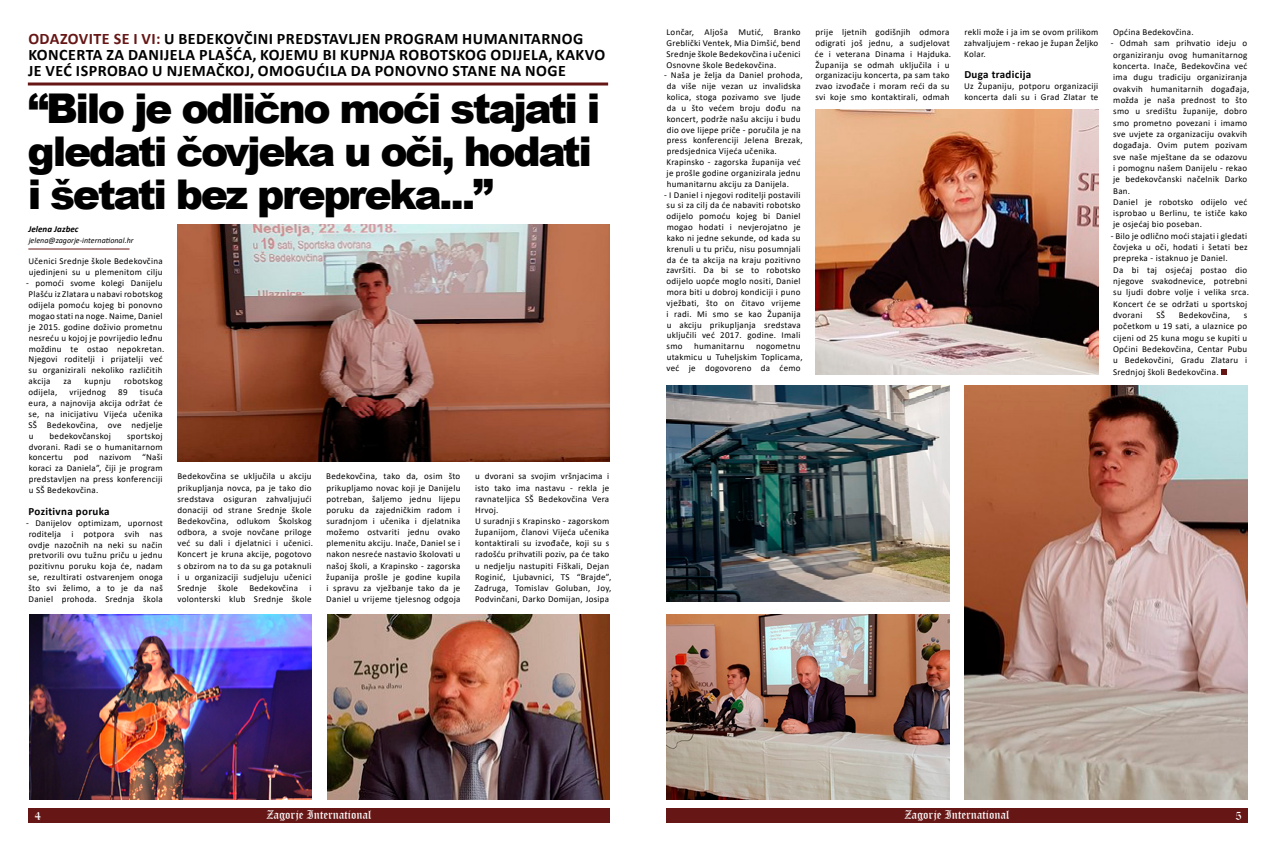
<style>
.page{position:relative;width:1276px;height:851px;background:#fff}
.page>*{position:absolute;margin:0;border:0;box-sizing:border-box;transform-origin:0 0}
.t1{font:900 41px/43px "Arial";letter-spacing:-.06em;color:#000}
.t2{font:700 16px/16px "Calibri";letter-spacing:.03em;color:#000}
.t3{font:12px "Old English Text";color:#fff}
.t4{font:700 11px "Calibri";letter-spacing:.03em;color:#000}
.t5{font:9px/10.8px "Calibri";letter-spacing:.03em;color:#000}
.t6{font:italic 700 9px "Calibri";letter-spacing:.005em;color:#000}
.t7{font:italic 8px "Calibri";letter-spacing:.005em;color:#000}
.s1{color:#661615}
</style>
<div class="page">
<div style="left:28px;top:807px;width:581px;height:15px;background:#661615"></div>
<div style="left:666px;top:807px;width:581px;height:15px;background:#661615"></div>
<hr style="left:28px;top:82px;width:580px;height:3px;background:#661615">
<hr style="left:28px;top:248px;width:101px;height:1px;background:#661615">
<img style="left:177px;top:225px;width:432px;height:236px">
<img style="left:29px;top:614px;width:283px;height:185px">
<img style="left:327px;top:614px;width:282px;height:185px">
<svg style="left:1221px;top:369px;width:6px;height:5px"></svg>
<img style="left:815px;top:109px;width:283px;height:265px">
<img style="left:964px;top:386px;width:283px;height:413px">
<img style="left:666px;top:386px;width:284px;height:216px">
<img style="left:666px;top:614px;width:284px;height:185px">
<h2 class="t2" style="left:28px;top:30px;width:578px"><span class="s1">ODAZOVITE SE I VI:</span> U BEDEKOVČINI PREDSTAVLJEN PROGRAM HUMANITARNOG<br>KONCERTA ZA DANIJELA PLAŠĆA, KOJEMU BI KUPNJA ROBOTSKOG ODIJELA, KAKVO<br>JE VEĆ ISPROBAO U NJEMAČKOJ, OMOGUĆILA DA PONOVNO STANE NA NOGE</h2>
<h1 class="t1" style="left:28px;top:86px;width:574px">“Bilo je odlično moći stajati i gledati čovjeka u oči, hodati i šetati bez prepreka...”</h1>
<p class="t6" style="left:28px;top:222px;width:52px">Jelena Jazbec</p>
<p class="t7" style="left:29px;top:234px;width:106px">jelena@zagorje-international.hr</p>
<p class="t5" style="left:28px;top:256px;width:136px">Učenici Srednje škole Bedekovčina ujedinjeni su u plemenitom cilju</p>
<p class="t5" style="left:26px;top:277px;width:140px">- pomoći svome kolegi Danijelu<br>Plašću iz Zlatara u nabavi robotskog odijela pomoću kojeg bi ponovno mogao stati na noge. Naime, Daniel je 2015. godine doživio prometnu nesreću u kojoj je povrijedio leđnu moždinu te ostao nepokretan.<br>Njegovi roditelji i prijatelji već su organizirali nekoliko različitih akcija</p>
<p class="t5" style="left:64px;top:375px;width:9px">za</p>
<p class="t5" style="left:85px;top:375px;width:28px">kupnju</p>
<p class="t5" style="left:124px;top:375px;width:40px">robotskog</p>
<p class="t5" style="left:29px;top:386px;width:136px;text-align:justify;text-indent:111px">tisuća eura, a najnovija akcija održat će se, na inicijativu Vijeća učenika SŠ Bedekovčina, ove nedjelje u</p>
<p class="t5" style="left:29px;top:386px;width:30px">odijela,</p>
<p class="t5" style="left:70px;top:386px;width:38px">vrijednog</p>
<p class="t5" style="left:118px;top:386px;width:11px">89</p>
<p class="t5" style="left:50px;top:430px;width:63px">bedekovčanskoj</p>
<p class="t5" style="left:29px;top:430px;width:135px;text-align:justify;text-indent:98px">sportskoj dvorani. Radi se o humanitarnom koncertu pod nazivom “Naši koraci za Daniela”, čiji je program predstavljen na press konferenciji u SŠ Bedekovčina.</p>
<p class="t4" style="left:29px;top:503px;width:83px">Pozitivna poruka</p>
<p class="t5" style="left:26px;top:517px;width:138px;text-align:justify">- Danijelov optimizam, upornost roditelja i potpora svih nas ovdje nazočnih na neki su način pretvorili ovu tužnu priču u jednu pozitivnu poruku koja će, nadam se, rezultirati ostvarenjem onoga što svi želimo, a to je da naš Daniel prohoda. Srednja škola</p>
<p class="t5" style="left:177px;top:470px;width:137px;line-height:11.1px">Bedekovčina se uključila u akciju prikupljanja novca, pa je tako dio sredstava osiguran zahvaljujući donaciji od strane Srednje škole<br>Bedekovčina, odlukom Školskog odbora, a svoje novčane priloge već su dali i djelatnici i učenici.<br>Koncert je kruna akcije, pogotovo s obzirom na to da su ga potaknuli i u organizaciji sudjeluju učenici<br>Srednje</p>
<p class="t5" style="left:218px;top:582px;width:21px">škole</p>
<p class="t5" style="left:249px;top:582px;width:50px">Bedekovčina</p>
<p class="t5" style="left:177px;top:582px;width:136px;line-height:11.1px;text-align:right">i<br>volonterski klub Srednje škole</p>
<p class="t5" style="left:326px;top:470px;width:136px;line-height:11.1px;text-align:justify">Bedekovčina, tako da, osim što prikupljamo novac koji je Danijelu potreban, šaljemo jednu lijepu poruku da zajedničkim radom i suradnjom i učenika i djelatnika možemo ostvariti jednu ovako plemenitu akciju. Inače, Daniel se i nakon nesreće nastavio školovati u našoj školi, a Krapinsko - zagorska županija prošle je godine kupila i spravu za vježbanje tako da je Daniel u vrijeme tjelesnog odgoja</p>
<p class="t5" style="left:475px;top:470px;width:138px;line-height:11.1px">u dvorani sa svojim vršnjacima i isto tako ima nastavu - rekla je ravnateljica SŠ Bedekovčina Vera<br>Hrvoj.<br>U suradnji s Krapinsko - zagorskom županijom, članovi Vijeća učenika kontaktirali su izvođače, koji su s radošću prihvatili poziv, pa će tako u nedjelju nastupiti Fiškali, Dejan<br>Roginić, Ljubavnici, TS “Brajde”,<br>Zadruga, Tomislav Goluban, Joy,<br>Podvinčani, Darko Domijan, Josipa</p>
<p class="t5" style="left:666px;top:27px;width:136px;text-align:justify">Lončar, Aljoša Mutić, Branko Greblički Ventek, Mia Dimšić, bend Srednje škole Bedekovčina i učenici Osnovne škole Bedekovčina.</p>
<p class="t5" style="left:664px;top:70px;width:140px">- Naša je želja da Daniel prohoda, da više nije vezan uz invalidska kolica, stoga pozivamo sve ljude da u što većem broju dođu na koncert, podrže našu akciju i budu dio ove lijepe priče - poručila je na press konferenciji Jelena Brezak, predsjednica Vijeća učenika.<br>Krapinsko - zagorska županija već je prošle godine organizirala jednu humanitarnu akciju za Danijela.</p>
<p class="t5" style="left:664px;top:189px;width:138px;text-align:justify">- I Daniel i njegovi roditelji postavili su si za cilj da će nabaviti robotsko odijelo pomoću kojeg bi Daniel mogao hodati i nevjerojatno je kako ni jedne sekunde, od kada su krenuli u tu priču, nisu posumnjali da će ta akcija na kraju pozitivno završiti. Da bi se to robotsko odijelo uopće moglo nositi, Daniel mora biti u dobroj kondiciji i puno vježbati, što on čitavo vrijeme i radi. Mi smo se kao Županija u akciju prikupljanja sredstava uključili već 2017. godine. Imali smo</p>
<p class="t5" style="left:694px;top:340px;width:52px">humanitarnu</p>
<p class="t5" style="left:666px;top:340px;width:138px;text-indent:89px">nogometnu utakmicu u Tuheljskim Toplicama, već je dogovoreno da ćemo</p>
<p class="t5" style="left:815px;top:27px;width:138px">prije ljetnih godišnjih odmora odigrati još jednu, a sudjelovat će i veterana Dinama i Hajduka.<br>Županija se odmah uključila i u organizaciju koncerta, pa sam tako zvao izvođače i moram reći da su svi koje smo kontaktirali, odmah</p>
<p class="t5" style="left:964px;top:27px;width:136px;text-align:justify">rekli može i ja im se ovom prilikom zahvaljujem - rekao je župan Željko Kolar.</p>
<p class="t4" style="left:964px;top:67px;width:68px">Duga tradicija</p>
<p class="t5" style="left:964px;top:81px;width:136px">Uz Županiju, potporu organizaciji koncerta dali su i Grad Zlatar te</p>
<p class="t5" style="left:1113px;top:26px;width:82px">Općina Bedekovčina.</p>
<p class="t5" style="left:1110px;top:38px;width:140px;line-height:11.3px">- Odmah sam prihvatio ideju o organiziranju ovog humanitarnog koncerta. Inače, Bedekovčina već ima dugu tradiciju organiziranja ovakvih humanitarnih događaja, možda je naša prednost to što smo u središtu županije, dobro smo prometno povezani i imamo sve uvjete za organizaciju ovakvih događaja. Ovim putem pozivam sve naše mještane da se odazovu<br>i pomognu našem Danijelu - rekao je bedekovčanski načelnik Darko<br>Ban.<br>Daniel je robotsko odijelo već isprobao u Berlinu, te ističe kako je osjećaj bio poseban.</p>
<p class="t5" style="left:1110px;top:230px;width:140px;line-height:11.3px">- Bilo je odlično moći stajati i gledati čovjeka u oči, hodati i šetati bez prepreka - istaknuo je Daniel.<br>Da bi taj osjećaj postao dio njegove svakodnevice, potrebni su ljudi dobre volje i velika srca.<br>Koncert će se održati u sportskoj dvorani</p>
<p class="t5" style="left:1156px;top:309px;width:10px">SŠ</p>
<p class="t5" style="left:1178px;top:309px;width:53px">Bedekovčina,</p>
<p class="t5" style="left:1113px;top:309px;width:136px;line-height:11.3px;text-align:justify;text-indent:131px">s početkom u 19 sati, a ulaznice po cijeni od 25 kuna mogu se kupiti u Općini Bedekovčina, Centar Pubu u Bedekovčini, Gradu Zlataru i Srednjoj školi Bedekovčina.</p>
<h3 class="t3" style="left:35px;top:807px;width:8px">4</h3>
<h3 class="t3" style="left:266px;top:807px;width:107px">Zagorje International</h3>
<h3 class="t3" style="left:904px;top:806px;width:107px">Zagorje International</h3>
<h3 class="t3" style="left:1235px;top:807px;width:8px">5</h3>
</div>
